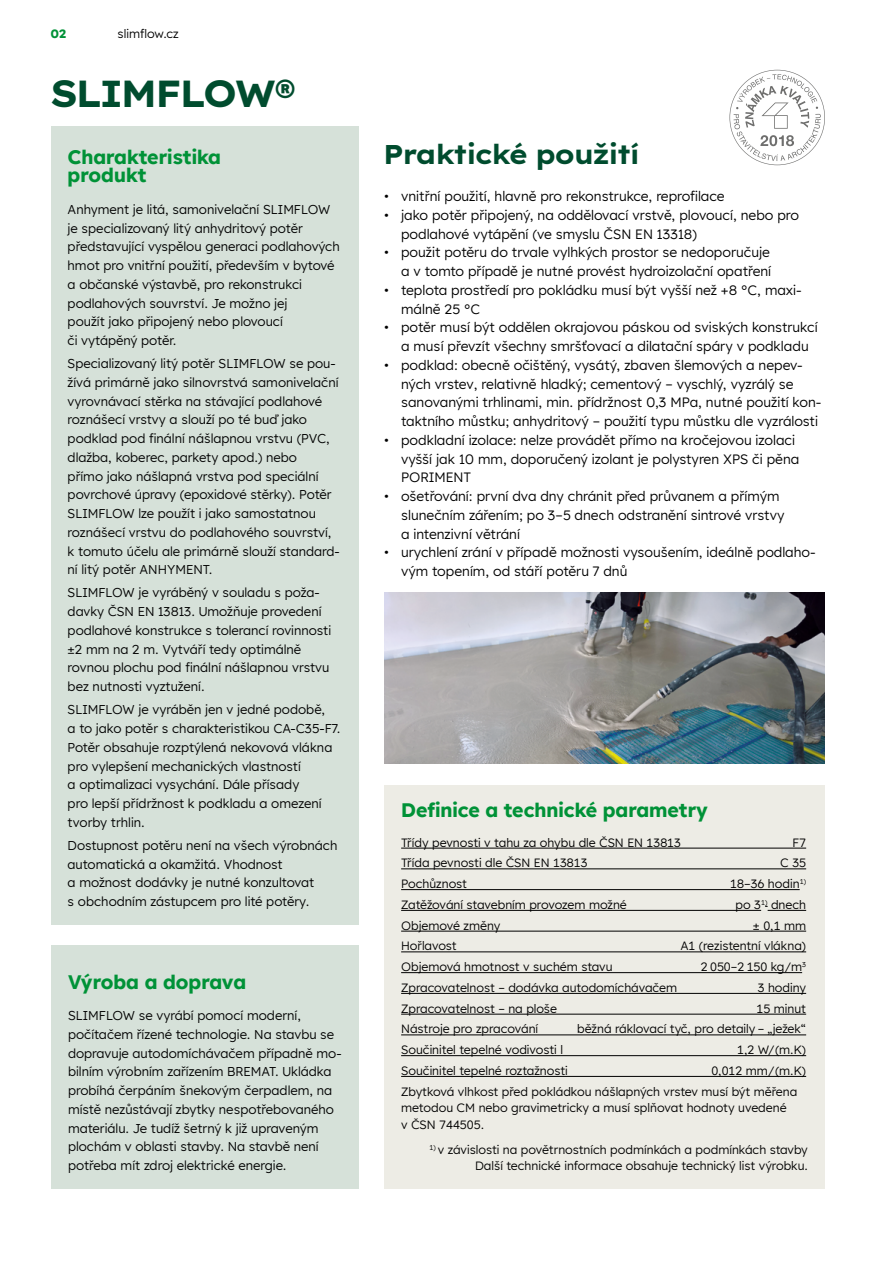
<style>
.page{position:relative;width:893px;height:1263px;background:#fff}
.page>*{position:absolute;margin:0;border:0;box-sizing:border-box;transform-origin:0 0}
.t1{font:700 37.5px "Lexend Exa HM";color:#004c2e}
.t2{font:700 27px "Lexend Exa HM";color:#004c2e}
.t3{font:700 19.5px/18.8px "Lexend HM";color:#009237}
.t4{font:13.5px/18.8px "Lexend HM";color:#000}
.t5{font:12.75px/18.8px "Lexend HM";color:#000}
.t6{font:12px/16.5px "Lexend HM";color:#000}
.t7{font:700 12px "Lexend HM";color:#009237}
</style>
<div class="page">
<svg style="left:729px;top:70px;width:96px;height:95px"></svg>
<div style="left:384px;top:785px;width:441px;height:404px;background:#edece5"></div>
<hr style="left:401px;top:848px;width:405px;height:1px;background:#000">
<hr style="left:401px;top:868px;width:405px;height:1px;background:#000">
<hr style="left:401px;top:889px;width:399px;height:1px;background:#000">
<hr style="left:401px;top:910px;width:360px;height:1px;background:#000">
<hr style="left:768px;top:910px;width:38px;height:1px;background:#000">
<hr style="left:401px;top:931px;width:405px;height:1px;background:#000">
<hr style="left:401px;top:952px;width:405px;height:1px;background:#000">
<hr style="left:401px;top:972px;width:401px;height:1px;background:#000">
<hr style="left:401px;top:993px;width:405px;height:1px;background:#000">
<hr style="left:401px;top:1014px;width:405px;height:1px;background:#000">
<hr style="left:401px;top:1035px;width:405px;height:1px;background:#000">
<hr style="left:401px;top:1055px;width:405px;height:1px;background:#000">
<hr style="left:401px;top:1076px;width:405px;height:1px;background:#000">
<div style="left:51px;top:126px;width:308px;height:799px;background:#d6e1d9"></div>
<div style="left:51px;top:946px;width:308px;height:243px;background:#d6e1d9"></div>
<img style="left:384px;top:593px;width:441px;height:171px">
<p class="t7" style="left:51px;top:24px;width:17px">02</p>
<p class="t6" style="left:118px;top:25px;width:63px">slimflow.cz</p>
<h1 class="t1" style="left:51px;top:64px;width:246px">SLIMFLOW®</h1>
<h3 class="t3" style="left:68px;top:146px;width:155px">Charakteristika produkt</h3>
<p class="t5" style="left:68px;top:199px;width:274px">Anhyment je litá, samonivelační SLIMFLOW je specializovaný litý anhydritový potěr představující vyspělou generaci podlahových hmot pro vnitřní použití, především v bytové a občanské výstavbě, pro rekonstrukci podlahových souvrství. Je možno jej<br>použít jako připojený nebo plovoucí<br>či vytápěný potěr.</p>
<p class="t5" style="left:68px;top:353px;width:274px">Specializovaný litý potěr SLIMFLOW se pou&shy;žívá primárně jako silnovrstvá samonivelační vyrovnávací stěrka na stávající podlahové roznášecí vrstvy a slouží po té buď jako podklad pod finální nášlapnou vrstvu (PVC, dlažba, koberec, parkety apod.) nebo<br>přímo jako nášlapná vrstva pod speciální povrchové úpravy (epoxidové stěrky). Potěr SLIMFLOW lze použít i jako samostatnou roznášecí vrstvu do podlahového souvrství, k tomuto účelu ale primárně slouží standard&shy;ní litý potěr ANHYMENT.</p>
<p class="t5" style="left:68px;top:583px;width:265px">SLIMFLOW je vyráběný v souladu s poža&shy;davky ČSN EN 13813. Umožňuje provedení podlahové konstrukce s tolerancí rovinnosti ±2 mm na 2 m. Vytváří tedy optimálně rovnou plochu pod finální nášlapnou vrstvu bez nutnosti vyztužení.</p>
<p class="t5" style="left:68px;top:699px;width:274px">SLIMFLOW je vyráběn jen v jedné podobě,<br>a to jako potěr s charakteristikou CA-C35-F7.<br>Potěr obsahuje rozptýlená nekovová vlákna pro vylepšení mechanických vlastností<br>a optimalizaci vysychání. Dále přísady<br>pro lepší přídržnost k podkladu a omezení tvorby trhlin.</p>
<p class="t5" style="left:68px;top:835px;width:271px">Dostupnost potěru není na všech výrobnách automatická a okamžitá. Vhodnost<br>a možnost dodávky je nutné konzultovat<br>s obchodním zástupcem pro lité potěry.</p>
<h3 class="t3" style="left:68px;top:971px;width:180px">Výroba a doprava</h3>
<p class="t5" style="left:68px;top:1005px;width:275px">SLIMFLOW se vyrábí pomocí moderní, počítačem řízené technologie. Na stavbu se dopravuje autodomíchávačem případně mo&shy;bilním výrobním zařízením BREMAT. Ukládka probíhá čerpáním šnekovým čerpadlem, na místě nezůstávají zbytky nespotřebovaného materiálu. Je tudíž šetrný k již upraveným plochám v oblasti stavby. Na stavbě není potřeba mít zdroj elektrické energie.</p>
<h2 class="t2" style="left:384px;top:132px;width:257px">Praktické použití</h2>
<p class="t4" style="left:384px;top:186px;width:342px">• vnitřní použití, hlavně pro rekonstrukce, reprofilace</p>
<p class="t4" style="left:401px;top:205px;width:399px;text-indent:-17px">• jako potěr připojený, na oddělovací vrstvě, plovoucí, nebo pro podlahové vytápění (ve smyslu ČSN EN 13318)</p>
<p class="t4" style="left:384px;top:242px;width:389px;text-align:right">• použit potěru do trvale vylhkých prostor se nedoporučuje a v tomto případě je nutné provést hydroizolační opatření</p>
<p class="t4" style="left:401px;top:280px;width:402px;text-indent:-17px">• teplota prostředí pro pokládku musí být vyšší než +8 °C, maxi&shy;málně 25 °C</p>
<p class="t4" style="left:401px;top:317px;width:418px;text-indent:-17px">• potěr musí být oddělen okrajovou páskou od sviských konstrukcí a musí převzít všechny smršťovací a dilatační spáry v podkladu</p>
<p class="t4" style="left:401px;top:355px;width:422px;text-indent:-17px">• podklad: obecně očištěný, vysátý, zbaven šlemových a nepev&shy;ných vrstev, relativně hladký; cementový – vyschlý, vyzrálý se sanovanými trhlinami, min. přídržnost 0,3 MPa, nutné použití kon&shy;taktního můstku; anhydritový – použití typu můstku dle vyzrálosti</p>
<p class="t4" style="left:401px;top:430px;width:400px;text-indent:-17px">• podkladní izolace: nelze provádět přímo na kročejovou izolaci vyšší jak 10 mm, doporučený izolant je polystyren XPS či pěna<br>PORIMENT</p>
<p class="t4" style="left:401px;top:486px;width:385px;text-indent:-17px">• ošetřování: první dva dny chránit před průvanem a přímým slunečním zářením; po 3–5 dnech odstranění sintrové vrstvy a intenzivní větrání</p>
<p class="t4" style="left:401px;top:542px;width:416px;text-indent:-17px">• urychlení zrání v případě možnosti vysoušením, ideálně podlaho&shy;vým topením, od stáří potěru 7 dnů</p>
<h3 class="t3" style="left:401px;top:800px;width:308px">Definice a technické parametry</h3>
<p class="t6" style="left:401px;top:833px;width:281px">Třídy pevnosti v tahu za ohybu dle ČSN EN 13813</p>
<p class="t6" style="left:792px;top:833px;width:15px">F7</p>
<p class="t6" style="left:401px;top:854px;width:188px">Třída pevnosti dle ČSN EN 13813</p>
<p class="t6" style="left:780px;top:854px;width:27px">C 35</p>
<p class="t6" style="left:401px;top:875px;width:67px">Pochůznost</p>
<p class="t6" style="left:730px;top:875px;width:77px">18–36 hodin<sup>1)</sup></p>
<p class="t6" style="left:401px;top:896px;width:227px">Zatěžování stavebním provozem možné</p>
<p class="t6" style="left:735px;top:896px;width:72px">po 3<sup>1)</sup> dnech</p>
<p class="t6" style="left:401px;top:916px;width:101px">Objemové změny</p>
<p class="t6" style="left:753px;top:916px;width:55px">± 0,1 mm</p>
<p class="t6" style="left:401px;top:937px;width:57px">Hořlavost</p>
<p class="t6" style="left:680px;top:937px;width:127px">A1 (rezistentní vlákna)</p>
<p class="t6" style="left:401px;top:958px;width:213px">Objemová hmotnost v suchém stavu</p>
<p class="t6" style="left:701px;top:958px;width:107px">2 050–2 150 kg/m<sup>3</sup></p>
<p class="t6" style="left:401px;top:979px;width:278px">Zpracovatelnost – dodávka autodomíchávačem</p>
<p class="t6" style="left:758px;top:979px;width:50px">3 hodiny</p>
<p class="t6" style="left:401px;top:999px;width:157px">Zpracovatelnost – na ploše</p>
<p class="t6" style="left:757px;top:999px;width:51px">15 minut</p>
<p class="t6" style="left:401px;top:1020px;width:139px">Nástroje pro zpracování</p>
<p class="t6" style="left:577px;top:1020px;width:231px">běžná ráklovací tyč, pro detaily – „ježek“</p>
<p class="t6" style="left:401px;top:1041px;width:163px">Součinitel tepelné vodivosti l</p>
<p class="t6" style="left:737px;top:1041px;width:71px">1,2 W/(m.K)</p>
<p class="t6" style="left:401px;top:1062px;width:168px">Součinitel tepelné roztažnosti</p>
<p class="t6" style="left:401px;top:1059px;width:406px;line-height:20.7px;text-indent:310px">0,012 mm/(m.K)<br>Zbytková vlhkost před pokládkou nášlapných vrstev musí být měřena</p>
<p class="t6" style="left:401px;top:1099px;width:387px">metodou CM nebo gravimetricky a musí splňovat hodnoty uvedené v ČSN 744505.</p>
<p class="t6" style="left:429px;top:1140px;width:380px;text-align:right"><sup>1)</sup> v závislosti na povětrnostních podmínkách a podmínkách stavby<br>Další technické informace obsahuje technický list výrobku.</p>
</div>
